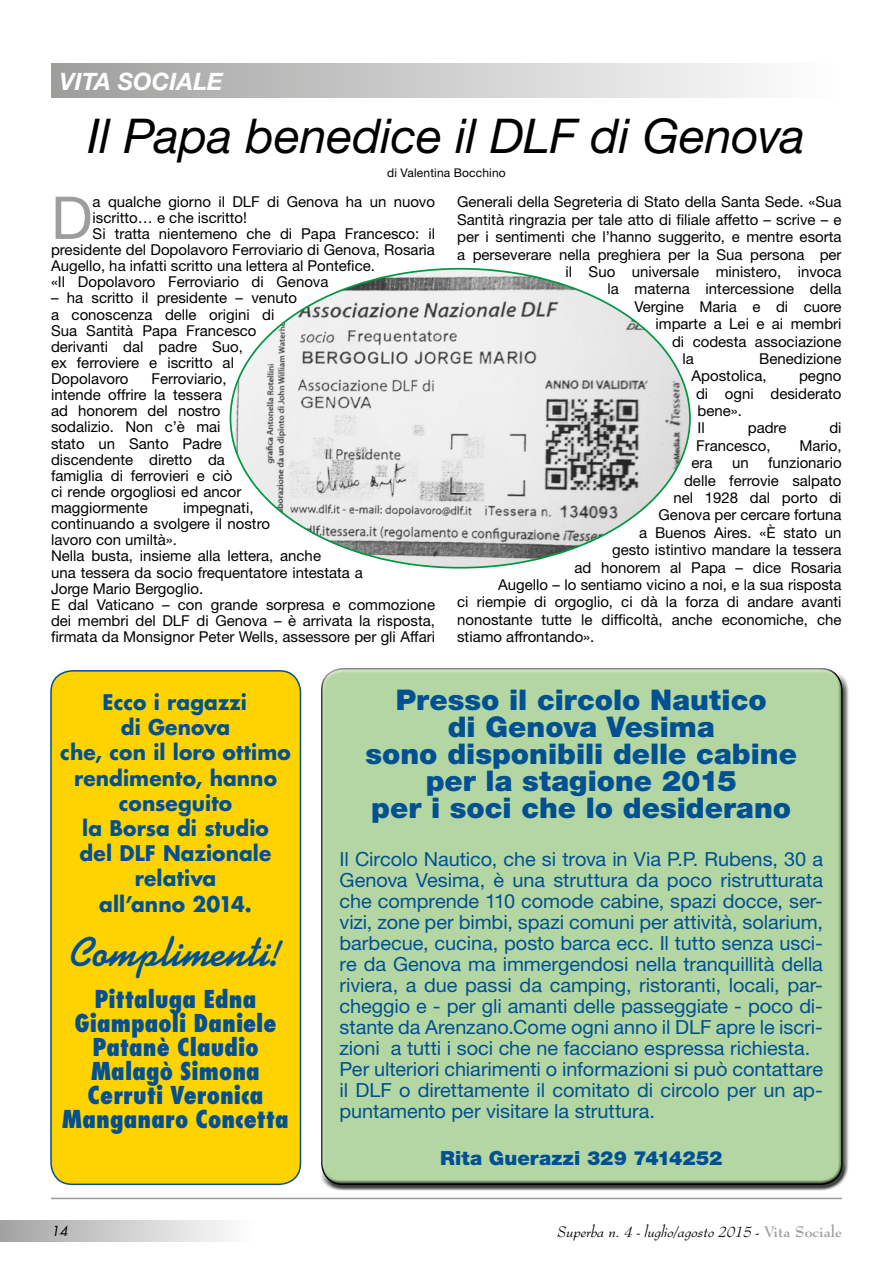
<style>
.page{position:relative;width:893px;height:1263px;background:#fff}
.page>*{position:absolute;margin:0;border:0;box-sizing:border-box;transform-origin:0 0}
.t1{font:59.1px "Helvetica Neue";color:#9d9d9c}
.t2{font:italic 48px "Helvetica Neue";letter-spacing:-.005em;color:#000}
.t3{font:700 42px "Kaufmann";letter-spacing:.005em;color:#005092}
.t4{font:900 28.5px/27px "Helvetica Neue";color:#005092;text-align:center}
.t5{font:800 condensed 24px/24px "Futura";color:#005092;text-align:center}
.t6{font:italic 700 24px "Helvetica Neue";color:#fff}
.t7{font:700 21px/25.2px "Futura";letter-spacing:.005em;color:#005092;text-align:center;scale:.96 1}
.t8{font:19.5px/21px "Helvetica Neue";letter-spacing:-.005em;color:#005092}
.t9{font:900 19.5px "Helvetica Neue";letter-spacing:.005em;color:#005092}
.t10{font:15px/16.2px "Helvetica Neue";color:#000}
.t11{font:italic 15px "Bernhard Modern BT";color:#000}
.t12{font:italic 13.5px "Futura";color:#000}
.t13{font:12px "Helvetica Neue";letter-spacing:.01em;color:#000}
.s1{font-weight:700;font-style:normal;color:#9d9d9c}
</style>
<div class="page">
<div style="left:0;top:1220px;width:255px;height:22px;background:linear-gradient(to right,#a3a3a3,#fff)"></div>
<hr style="left:51px;top:1198px;width:791px;height:1px;background:#9d9d9c">
<div style="left:51px;top:64px;width:791px;height:34px;background:linear-gradient(to right,#9e9e9e,#fff)"></div>
<img style="left:230px;top:269px;width:460px;height:299px">
<div style="left:51px;top:671px;width:249px;height:513px;background:#ffd300;border-radius:21px"></div>
<div style="left:50px;top:670px;width:251px;height:515px;border:2px solid #005092;border-radius:21px"></div>
<div style="left:316px;top:663px;width:528px;height:514px;background:#fff;opacity:.75"></div>
<div style="left:320px;top:674px;width:528px;height:516px;background:#b4d6a2"></div>
<h3 class="t6" style="left:60px;top:67px;width:165px">VITA SOCIALE</h3>
<h2 class="t2" style="left:88px;top:107px;width:719px">Il Papa benedice il DLF di Genova</h2>
<h1 class="t1" style="left:51px;top:183px;width:43px">D</h1>
<p class="t10" style="left:93px;top:194px;width:344px">a qualche giorno il DLF di Genova ha un nuovo</p>
<p class="t13" style="left:387px;top:165px;width:120px">di Valentina Bocchino</p>
<p class="t10" style="left:457px;top:194px;width:386px">Generali della Segreteria di Stato della Santa Sede. «Sua</p>
<p class="t10" style="left:457px;top:211px;width:386px">Santità ringrazia per tale atto di filiale affetto – scrive – e</p>
<p class="t10" style="left:457px;top:229px;width:386px">per i sentimenti che l’hanno suggerito, e mentre esorta</p>
<p class="t10" style="left:457px;top:246px;width:386px">a perseverare nella preghiera per la Sua persona per</p>
<p class="t10" style="left:566px;top:263px;width:278px">il Suo universale ministero, invoca</p>
<p class="t10" style="left:608px;top:281px;width:235px">la materna intercessione della</p>
<p class="t10" style="left:635px;top:298px;width:208px">Vergine Maria e di cuore</p>
<p class="t10" style="left:656px;top:315px;width:187px">imparte a Lei e ai membri</p>
<p class="t10" style="left:672px;top:333px;width:171px">di codesta associazione</p>
<p class="t10" style="left:683px;top:350px;width:13px">la</p>
<p class="t10" style="left:93px;top:209px;width:156px">iscritto… e che iscritto!</p>
<p class="t10" style="left:93px;top:225px;width:344px">Si tratta nientemeno che di Papa Francesco: il</p>
<p class="t10" style="left:51px;top:241px;width:385px">presidente del Dopolavoro Ferroviario di Genova, Rosaria</p>
<p class="t10" style="left:51px;top:257px;width:325px">Augello, ha infatti scritto una lettera al Pontefice.</p>
<p class="t10" style="left:51px;top:274px;width:279px">«Il Dopolavoro Ferroviario di Genova</p>
<p class="t10" style="left:51px;top:290px;width:248px">– ha scritto il presidente – venuto a conoscenza delle origini di<br>Sua Santità Papa Francesco derivanti dal padre Suo,<br>ex ferroviere e iscritto al<br>Dopolavoro</p>
<p class="t10" style="left:692px;top:350px;width:151px;line-height:17.4px;text-indent:68px">Benedizione<br>Apostolica,</p>
<p class="t10" style="left:51px;top:370px;width:192px;text-indent:101px">Ferroviario, intende offrire la tessera ad honorem del nostro sodalizio. Non c’è mai stato un Santo Padre discendente diretto da famiglia di ferrovieri e ciò ci rende orgogliosi ed ancor maggiormente</p>
<p class="t10" style="left:696px;top:367px;width:147px;line-height:17.4px;text-indent:103px">pegno di ogni desiderato bene».<br>Il</p>
<p class="t10" style="left:748px;top:420px;width:40px">padre</p>
<p class="t10" style="left:829px;top:420px;width:14px">di</p>
<p class="t10" style="left:696px;top:437px;width:76px">Francesco,</p>
<p class="t10" style="left:799px;top:437px;width:44px">Mario,</p>
<p class="t10" style="left:692px;top:455px;width:23px">era</p>
<p class="t10" style="left:732px;top:455px;width:18px">un</p>
<p class="t10" style="left:768px;top:455px;width:75px">funzionario</p>
<p class="t10" style="left:684px;top:472px;width:159px">delle ferrovie salpato</p>
<p class="t10" style="left:674px;top:489px;width:169px">nel 1928 dal porto di</p>
<p class="t10" style="left:659px;top:507px;width:185px">Genova per cercare fortuna</p>
<p class="t10" style="left:639px;top:524px;width:204px">a Buenos Aires. «È stato un</p>
<p class="t10" style="left:612px;top:541px;width:231px">gesto istintivo mandare la tessera</p>
<p class="t10" style="left:575px;top:559px;width:268px">ad honorem al Papa – dice Rosaria</p>
<p class="t10" style="left:498px;top:576px;width:345px">Augello – lo sentiamo vicino a noi, e la sua risposta</p>
<p class="t10" style="left:457px;top:594px;width:386px">ci riempie di orgoglio, ci dà la forza di andare avanti</p>
<p class="t10" style="left:457px;top:611px;width:386px">nonostante tutte le difficoltà, anche economiche, che</p>
<p class="t10" style="left:457px;top:628px;width:139px">stiamo affrontando».</p>
<p class="t10" style="left:51px;top:499px;width:386px;text-indent:132px">impegnati,<br>continuando a svolgere il nostro<br>lavoro con umiltà».<br>Nella busta, insieme alla lettera, anche<br>una tessera da socio frequentatore intestata a<br>Jorge Mario Bergoglio.<br>E dal Vaticano – con grande sorpresa e commozione dei membri del DLF di Genova – è arrivata la risposta, firmata da Monsignor Peter Wells, assessore per gli Affari</p>
<h3 class="t7" style="left:60px;top:689px;width:242px">Ecco i ragazzi<br>di Genova<br>che, con il loro ottimo rendimento, hanno conseguito<br>la Borsa di studio<br>del DLF Nazionale relativa<br>all’anno 2014.</h3>
<h3 class="t3" style="left:71px;top:927px;width:211px">Complimenti!</h3>
<h3 class="t5" style="left:62px;top:986px;width:228px">Pittaluga Edna<br>Giampaoli Daniele<br>Patanè Claudio<br>Malagò Simona<br>Cerruti Veronica<br>Manganaro Concetta</h3>
<h3 class="t4" style="left:366px;top:686px;width:433px">Presso il circolo Nautico<br>di Genova Vesima<br>sono disponibili delle cabine per la stagione 2015<br>per i soci che lo desiderano</h3>
<p class="t8" style="left:339px;top:848px;width:485px">Il Circolo Nautico, che si trova in Via P.P. Rubens, 30 a Genova Vesima, è una struttura da poco ristrutturata che comprende 110 comode cabine, spazi docce, ser&shy;vizi, zone per bimbi, spazi comuni per attività, solarium, barbecue, cucina, posto barca ecc. Il tutto senza usci&shy;re da Genova ma immergendosi nella tranquillità della riviera, a due passi da camping, ristoranti, locali, par&shy;cheggio e - per gli amanti delle passeggiate - poco di&shy;stante da Arenzano.Come ogni anno il DLF apre le iscri&shy;zioni a tutti i soci che ne facciano espressa richiesta.<br>Per ulteriori chiarimenti o informazioni si può contattare il DLF o direttamente il comitato di circolo per un ap&shy;puntamento per visitare la struttura.</p>
<h3 class="t9" style="left:440px;top:1146px;width:284px">Rita Guerazzi 329 7414252</h3>
<p class="t12" style="left:51px;top:1222px;width:18px">14</p>
<p class="t11" style="left:557px;top:1222px;width:286px">Superba n. 4 - luglio/agosto 2015 - <span class="s1">Vita Sociale</span></p>
</div>
